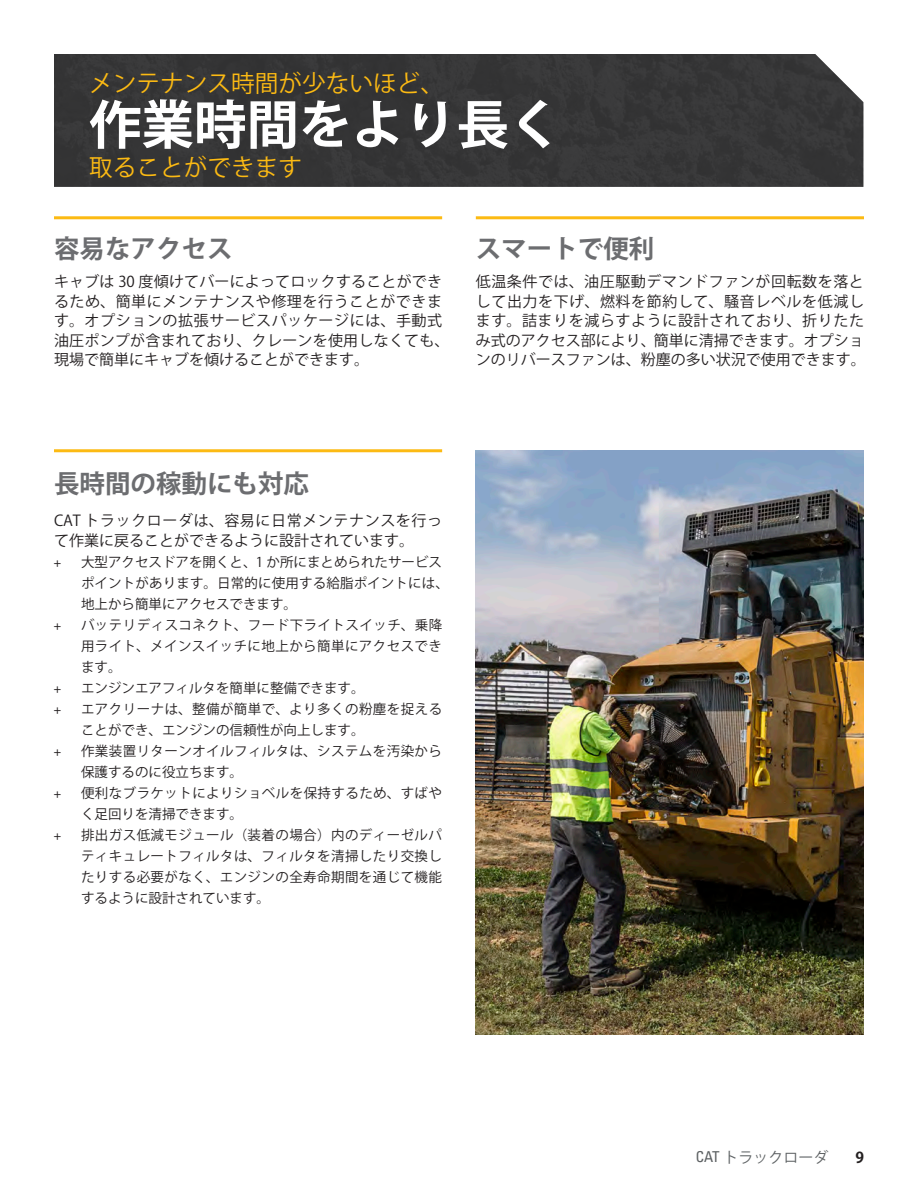
<style>
.page{position:relative;width:918px;height:1188px;background:#fff}
.page>*{position:absolute;margin:0;border:0;box-sizing:border-box;transform-origin:0 0}
.Subhead_small_yellow{font:700 52.5px "Koz Go Pro";color:#fff}
.Benefit_subhead_gray{font:700 25.5px "Koz Go Pro";color:#6c6d70}
.Subhead_small_yellow-2{font:23.7px "Koz Go Pro";color:#fcba13}
.Body_copy{font:15px/19.5px "Koz Go Pro";letter-spacing:.015em;color:#231f20}
.Body_copy-2{font:15px/19.5px "Koz Go Pro";letter-spacing:.04em;color:#231f20}
.t1{font:15px "Koz Go Pro";color:#5d6163}
.t2{font:700 15px "Koz Go Pro";color:#231f20}
.t3{font:13.5px/21px "Koz Go Pro";letter-spacing:.03em;color:#231f20}
.t4{font:13.5px/21px "Koz Go Pro";color:#231f20}
.t5{font:condensed 13.5px "Univers LTCYR 57";color:#231f20}
.s1{font-family:"Univers LT Std";font-stretch:condensed}
</style>
<div class="page">
<div style="left:54px;top:54px;width:809px;height:133px;background:#353536"></div>
<hr style="left:54px;top:216px;width:388px;height:3px;background:#fcba13">
<hr style="left:476px;top:216px;width:388px;height:3px;background:#fcba13">
<hr style="left:54px;top:449px;width:388px;height:3px;background:#fcba13">
<img style="left:476px;top:450px;width:387px;height:585px">
<p class="Subhead_small_yellow-2" style="left:89px;top:67px;width:357px">メンテナンス時間が少ないほど、</p>
<p class="Subhead_small_yellow" style="left:89px;top:91px;width:474px">作業時間をより長く</p>
<p class="Subhead_small_yellow-2" style="left:89px;top:151px;width:215px">取ることができます</p>
<p class="Benefit_subhead_gray" style="left:54px;top:232px;width:180px">容易なアクセス</p>
<p class="Body_copy" style="left:54px;top:273px;width:397px">キャブは 30 度傾けてバーによってロックすることができるため、簡単にメンテナンスや修理を行うことができます。オプションの拡張サービスパッケージには、手動式油圧ポンプが含まれており、クレーンを使用しなくても、現場で簡単にキャブを傾けることができます。</p>
<p class="Benefit_subhead_gray" style="left:476px;top:232px;width:180px">スマートで便利</p>
<p class="Body_copy-2" style="left:476px;top:273px;width:392px">低温条件では、油圧駆動デマンドファンが回転数を落として出力を下げ、燃料を節約して、騒音レベルを低減します。詰まりを減らすように設計されており、折りたたみ式のアクセス部により、簡単に清掃できます。オプションのリバースファンは、粉塵の多い状況で使用できます。</p>
<p class="Benefit_subhead_gray" style="left:54px;top:467px;width:256px">長時間の稼動にも対応</p>
<p class="Body_copy" style="left:54px;top:512px;width:390px">CAT トラックローダは、容易に日常メンテナンスを行って作業に戻ることができるように設計されています。</p>
<p class="t5" style="left:54px;top:553px;width:8px">+</p>
<p class="t4" style="left:81px;top:552px;width:369px">大型アクセスドアを開くと、1 か所にまとめられたサービスポイントがあります。日常的に使用する給脂ポイントには、地上から簡単にアクセスできます。</p>
<p class="t5" style="left:54px;top:616px;width:8px">+</p>
<p class="t3" style="left:81px;top:615px;width:363px;text-align:justify">バッテリディスコネクト、フード下ライトスイッチ、乗降用ライト、メインスイッチに地上から簡単にアクセスできます。</p>
<p class="t5" style="left:54px;top:679px;width:8px">+</p>
<p class="t4" style="left:81px;top:678px;width:285px">エンジンエアフィルタを簡単に整備できます。</p>
<p class="t5" style="left:54px;top:700px;width:8px">+</p>
<p class="t3" style="left:81px;top:699px;width:363px">エアクリーナは、整備が簡単で、より多くの粉塵を捉えることができ、エンジンの信頼性が向上します。</p>
<p class="t5" style="left:54px;top:742px;width:8px">+</p>
<p class="t3" style="left:81px;top:741px;width:363px">作業装置リターンオイルフィルタは、システムを汚染から保護するのに役立ちます。</p>
<p class="t5" style="left:54px;top:784px;width:8px">+</p>
<p class="t3" style="left:81px;top:783px;width:363px">便利なブラケットによりショベルを保持するため、すばやく足回りを清掃できます。</p>
<p class="t5" style="left:54px;top:826px;width:8px">+</p>
<p class="t3" style="left:81px;top:825px;width:363px;text-align:justify">排出ガス低減モジュール（装着の場合）内のディーゼルパティキュレートフィルタは、フィルタを清掃したり交換したりする必要がなく、エンジンの全寿命期間を通じて機能するように設計されています。</p>
<p class="t1" style="left:696px;top:1148px;width:134px"><span class="s1">CAT</span> トラックローダ</p>
<p class="t2" style="left:855px;top:1148px;width:10px">9</p>
</div>
